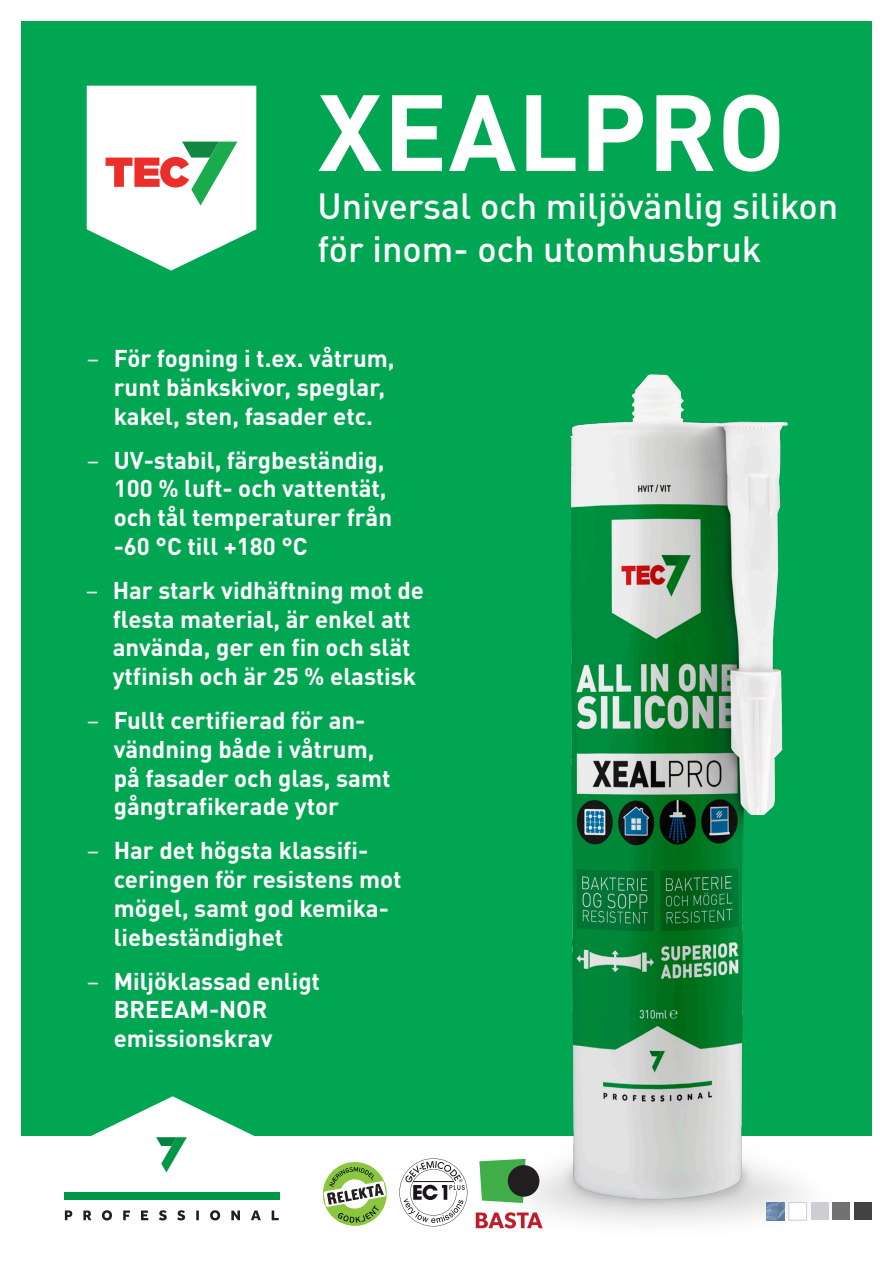
<style>
.page{position:relative;width:893px;height:1263px;background:#fff}
.page>*{position:absolute;margin:0;border:0;box-sizing:border-box;transform-origin:0 0}
.Produkttittel{font:700 106.35px "DIN Pro";letter-spacing:.01em;color:#fff}
.Produktbeskrivelse{font:500 36px/43.2px "DIN Pro";color:#fff}
.t1{font:700 24px/28.8px "DIN Pro";color:#fff}
.s1{font-weight:400}
</style>
<div class="page">
<div style="left:21px;top:21px;width:851px;height:1114px;background:#00a652"></div>
<svg style="left:87px;top:86px;width:169px;height:185px;background:#d6e5d8"></svg>
<div style="left:64px;top:1193px;width:215px;height:7px;background:#009847"></div>
<svg style="left:88px;top:1096px;width:169px;height:77px"></svg>
<svg style="left:65px;top:1210px;width:214px;height:10px"></svg>
<img style="left:446px;top:374px;width:426px;height:855px">
<svg style="left:322px;top:1162px;width:65px;height:64px"></svg>
<svg style="left:399px;top:1158px;width:68px;height:68px"></svg>
<div style="left:854px;top:1202px;width:18px;height:18px;background:#424144"></div>
<div style="left:832px;top:1202px;width:18px;height:18px;background:#717271"></div>
<div style="left:811px;top:1202px;width:17px;height:18px;background:#ccced3"></div>
<div style="left:789px;top:1202px;width:18px;height:18px;background:#fff;border:1px solid #ccced3"></div>
<img style="left:767px;top:1202px;width:17px;height:18px">
<svg style="left:479px;top:1159px;width:46px;height:44px;background:#55b65d"></svg>
<div style="left:508px;top:1165px;width:31px;height:32px;background:#231f20;border-radius:50%"></div>
<svg style="left:476px;top:1212px;width:67px;height:16px"></svg>
<p class="Produkttittel" style="left:318px;top:44px;width:469px">XEALPRO</p>
<p class="Produktbeskrivelse" style="left:317px;top:180px;width:522px">Universal och miljövänlig silikon för inom- och utomhusbruk</p>
<p class="t1" style="left:114px;top:341px;width:282px;text-indent:-27px"><span class="s1">–</span> För fogning i t.ex. våtrum, runt bänkskivor, speglar, kakel, sten, fasader etc.</p>
<p class="t1" style="left:114px;top:443px;width:280px;text-indent:-27px"><span class="s1">–</span> UV-stabil, färgbeständig,<br>100 % luft- och vattentät, och tål temperaturer från -60 °C till +180 °C</p>
<p class="t1" style="left:113px;top:573px;width:313px;text-indent:-27px"><span class="s1">–</span> Har stark vidhäftning mot de flesta material, är enkel att använda, ger en fin och slät ytfinish och är 25 % elastisk</p>
<p class="t1" style="left:114px;top:703px;width:278px;text-indent:-27px"><span class="s1">–</span> Fullt certifierad för an&shy;vändning både i våtrum, på fasader och glas, samt gångtrafikerade ytor</p>
<p class="t1" style="left:114px;top:833px;width:289px;text-indent:-27px"><span class="s1">–</span> Har det högsta klassifi&shy;ceringen för resistens mot mögel, samt god kemika&shy;liebeständighet</p>
<p class="t1" style="left:114px;top:964px;width:208px;text-indent:-27px"><span class="s1">–</span> Miljöklassad enligt<br>BREEAM-NOR emissionskrav</p>
</div>
